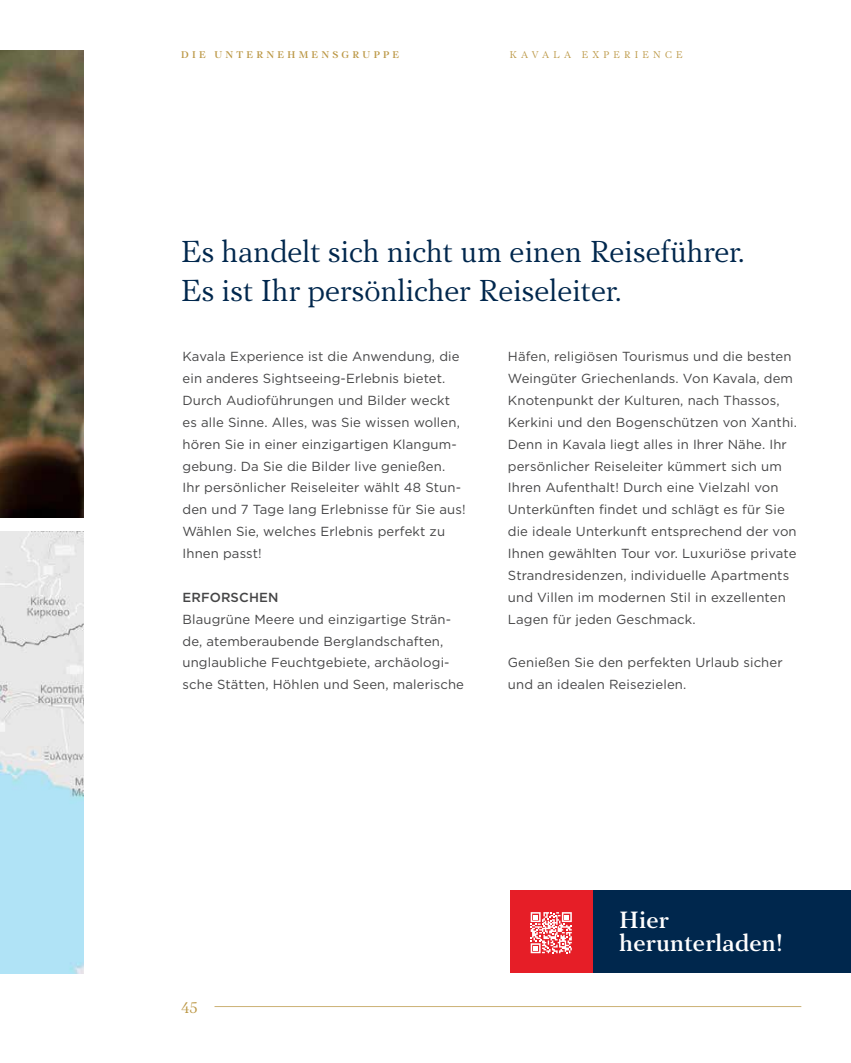
<style>
.page{position:relative;width:851px;height:1063px;background:#fff}
.page>*{position:absolute;margin:0;border:0;box-sizing:border-box;transform-origin:0 0}
.t1{font:31.25px/38.8px "PF Regal Text Pro Regular A";letter-spacing:.01em;color:#00274d}
.t2{font:500 24.25px/23.1px "PF Regal Text Pro";letter-spacing:.01em;color:#fff}
.t3{font:16.25px "PF Regal Text Pro Regular A";color:#bb9744}
.t4{font:13.12px/21.9px "Gotham";letter-spacing:.01em;color:#454546}
.t5{font:500 13.12px "Gotham";letter-spacing:.01em;color:#454546}
.t6{font:500 10px "PF Regal Text Pro";letter-spacing:.32em;color:#bb9744}
.t7{font:10px "PF Regal Text Pro Regular A";letter-spacing:.42em;color:#bb9744}
</style>
<div class="page">
<hr style="left:214px;top:1006px;width:587px;height:1px;background:#c6a865">
<img style="left:0;top:50px;width:83px;height:467px">
<div style="left:592px;top:890px;width:258px;height:83px;background:#00274d"></div>
<div style="left:509px;top:890px;width:83px;height:83px;background:#e61e27"></div>
<svg style="left:530px;top:912px;width:41px;height:41px"></svg>
<img style="left:0;top:531px;width:83px;height:442px">
<p class="t6" style="left:181px;top:48px;width:220px">DIE UNTERNEHMENSGRUPPE</p>
<p class="t7" style="left:510px;top:48px;width:174px">KAVALA EXPERIENCE</p>
<h1 class="t1" style="left:181px;top:233px;width:565px">Es handelt sich nicht um einen Reiseführer.<br>Es ist Ihr persönlicher Reiseleiter.</h1>
<p class="t4" style="left:182px;top:345px;width:284px">Kavala Experience ist die Anwendung, die ein anderes Sightseeing-Erlebnis bietet.<br>Durch Audioführungen und Bilder weckt es alle Sinne. Alles, was Sie wissen wollen, hören Sie in einer einzigartigen Klangum&shy;gebung. Da Sie die Bilder live genießen.<br>Ihr persönlicher Reiseleiter wählt 48 Stun&shy;den und 7 Tage lang Erlebnisse für Sie aus!<br>Wählen Sie, welches Erlebnis perfekt zu Ihnen passt!</p>
<p class="t5" style="left:182px;top:589px;width:97px">ERFORSCHEN</p>
<p class="t4" style="left:182px;top:608px;width:283px">Blaugrüne Meere und einzigartige Strän&shy;de, atemberaubende Berglandschaften, unglaubliche Feuchtgebiete, archäologi&shy;sche Stätten, Höhlen und Seen, malerische</p>
<p class="t4" style="left:508px;top:345px;width:290px">Häfen, religiösen Tourismus und die besten Weingüter Griechenlands. Von Kavala, dem Knotenpunkt der Kulturen, nach Thassos, Kerkini und den Bogenschützen von Xanthi.<br>Denn in Kavala liegt alles in Ihrer Nähe. Ihr persönlicher Reiseleiter kümmert sich um Ihren Aufenthalt! Durch eine Vielzahl von Unterkünften findet und schlägt es für Sie die ideale Unterkunft entsprechend der von Ihnen gewählten Tour vor. Luxuriöse private Strandresidenzen, individuelle Apartments und Villen im modernen Stil in exzellenten Lagen für jeden Geschmack.</p>
<p class="t4" style="left:508px;top:652px;width:276px">Genießen Sie den perfekten Urlaub sicher und an idealen Reisezielen.</p>
<p class="t3" style="left:181px;top:998px;width:18px">45</p>
<h2 class="t2" style="left:619px;top:908px;width:165px">Hier herunterladen!</h2>
</div>
